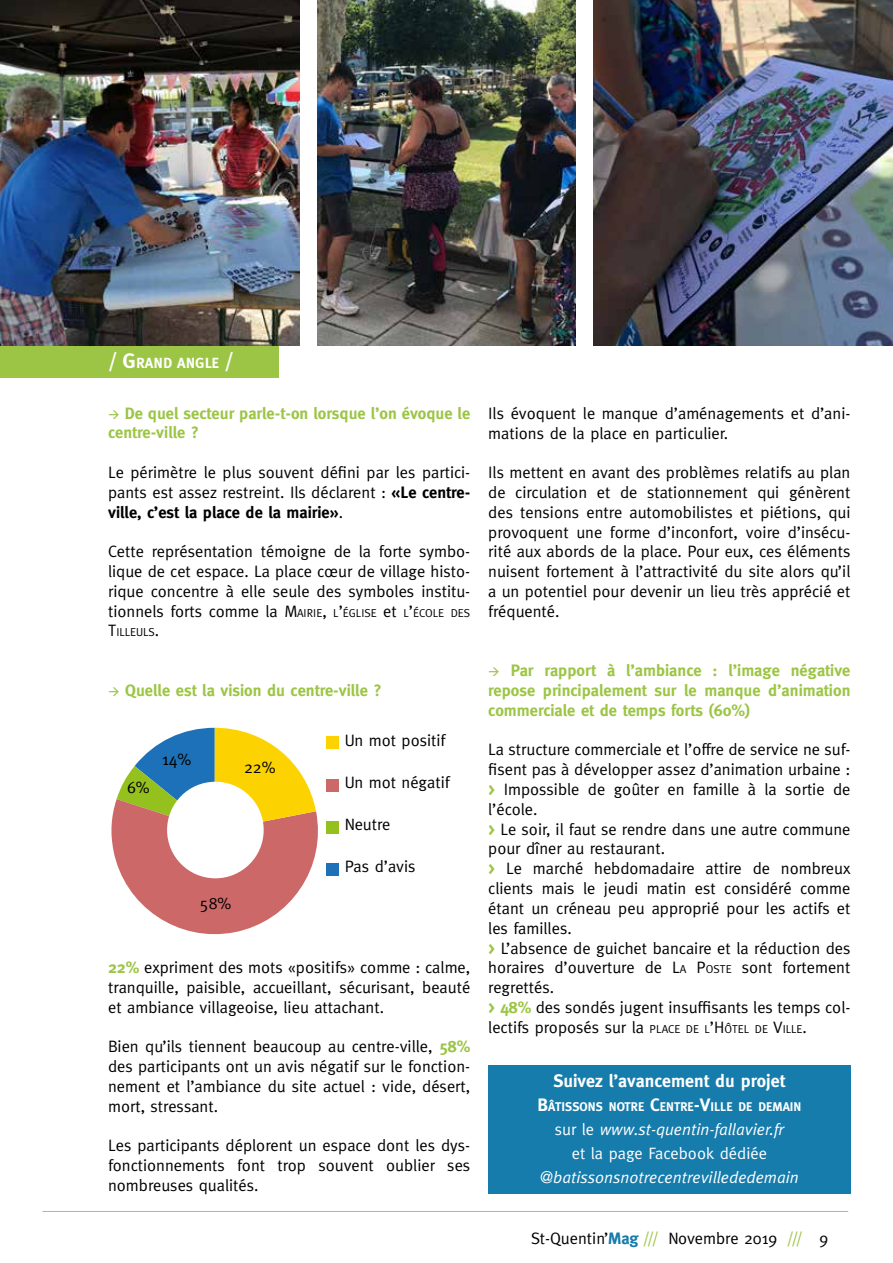
<style>
.page{position:relative;width:893px;height:1263px;background:#fff}
.page>*{position:absolute;margin:0;border:0;box-sizing:border-box;transform-origin:0 0}
.t1{font:700 18px "Meta";color:#fff}
.t2{font:16.5px/19.8px "Meta";color:#000;text-align:justify}
.t3{font:700 16.5px/19.8px "Meta";color:#9cc545}
.t4{font:16.5px/24px "Meta";color:#fff;text-align:center}
.t5{font:italic 16.5px "Meta";color:#fff}
.t6{font:700 14.7px "Meta Plus";color:#fff}
.t7{font:700 12.6px "Meta";color:#fff}
.t8{font:11.55px "Meta";color:#000}
.s1{font-size:21px}
.s2{font-weight:700}
.s3{font-style:inherit}
.s4{font-size:11.55px}
.s5{font-size:16.5px}
.s6{font-weight:700;color:#9cc545}
.s7{font-size:18px}
.s8{font-style:italic}
.s9{font-weight:700;color:#167cac}
.s10{color:#9cc545}
</style>
<div class="page">
<hr style="left:43px;top:1211px;width:805px;height:1px;background:#b3b2b2">
<div style="left:0;top:345px;width:278px;height:33px;background:#9cc545"></div>
<img style="left:0;top:0;width:300px;height:346px">
<img style="left:593px;top:0;width:300px;height:346px">
<img style="left:318px;top:0;width:257px;height:346px">
<svg style="left:111px;top:728px;width:207px;height:207px"></svg>
<div style="left:167px;top:782px;width:97px;height:96px;background:#fff;border-radius:50%"></div>
<div style="left:326px;top:737px;width:12px;height:12px;background:#fcd300"></div>
<div style="left:326px;top:779px;width:12px;height:12px;background:#cc6868"></div>
<div style="left:326px;top:821px;width:12px;height:12px;background:#95c11f"></div>
<div style="left:326px;top:863px;width:12px;height:12px;background:#1d71b8"></div>
<div style="left:488px;top:1065px;width:362px;height:129px;background:#167cac"></div>
<p class="t6" style="left:108px;top:354px;width:128px"><span class="s1">/ G</span>RAND ANGLE <span class="s1">/</span></p>
<p class="t3" style="left:108px;top:403px;width:364px">→ De quel secteur parle-t-on lorsque l’on évoque le centre-ville ?</p>
<p class="t2" style="left:108px;top:462px;width:364px">Le périmètre le plus souvent défini par les partici&shy;pants est assez restreint. Ils déclarent : <span class="s2">«Le centre&shy;ville, c’est la place de la mairie»</span>.</p>
<p class="t2" style="left:108px;top:541px;width:364px">Cette représentation témoigne de la forte symbo&shy;lique de cet espace. La place cœur de village histo&shy;rique concentre à elle seule des symboles institu&shy;tionnels forts comme la <span class="s3">M</span><span class="s4">AIRIE</span>, <span class="s4">L</span><span class="s3">’</span><span class="s4">ÉGLISE</span> et <span class="s4">L</span><span class="s3">’</span><span class="s4">ÉCOLE DES</span></p>
<p class="t8" style="left:108px;top:626px;width:53px"><span class="s5">T</span>ILLEULS<span class="s5">.</span></p>
<p class="t3" style="left:108px;top:680px;width:275px">→ Quelle est la vision du centre-ville ?</p>
<p class="t2" style="left:127px;top:777px;width:24px">6%</p>
<p class="t2" style="left:162px;top:749px;width:31px">14%</p>
<p class="t2" style="left:244px;top:757px;width:33px">22%</p>
<p class="t2" style="left:200px;top:893px;width:33px">58%</p>
<p class="t2" style="left:345px;top:730px;width:102px">Un mot positif</p>
<p class="t2" style="left:345px;top:772px;width:106px">Un mot négatif</p>
<p class="t2" style="left:345px;top:814px;width:47px">Neutre</p>
<p class="t2" style="left:345px;top:857px;width:72px">Pas d’avis</p>
<p class="t2" style="left:108px;top:957px;width:364px"><span class="s6">22%</span> expriment des mots «positifs» comme : calme, tranquille, paisible, accueillant, sécurisant, beauté et ambiance villageoise, lieu attachant.</p>
<p class="t2" style="left:108px;top:1036px;width:364px">Bien qu’ils tiennent beaucoup au centre-ville, <span class="s6">58% </span>des participants ont un avis négatif sur le fonction&shy;nement et l’ambiance du site actuel : vide, désert, mort, stressant.</p>
<p class="t2" style="left:108px;top:1135px;width:364px">Les participants déplorent un espace dont les dys&shy;fonctionnements font trop souvent oublier ses nombreuses qualités.</p>
<p class="t2" style="left:488px;top:403px;width:364px">Ils évoquent le manque d’aménagements et d’ani&shy;mations de la place en particulier.</p>
<p class="t2" style="left:488px;top:462px;width:364px">Ils mettent en avant des problèmes relatifs au plan de circulation et de stationnement qui génèrent des tensions entre automobilistes et piétions, qui provoquent une forme d’inconfort, voire d’insécu&shy;rité aux abords de la place. Pour eux, ces éléments nuisent fortement à l’attractivité du site alors qu’il a un potentiel pour devenir un lieu très apprécié et fréquenté.</p>
<p class="t3" style="left:488px;top:660px;width:364px;text-align:justify">→ Par rapport à l’ambiance : l’image négative repose principalement sur le manque d’animation commerciale et de temps forts (60%)</p>
<p class="t2" style="left:488px;top:740px;width:364px;text-align:left">La structure commerciale et l’offre de service ne suf&shy;fisent pas à développer assez d’animation urbaine : <span class="s6">&gt;</span> Impossible de goûter en famille à la sortie de l’école.<br><span class="s6">&gt;</span> Le soir, il faut se rendre dans une autre commune pour dîner au restaurant.<br><span class="s6">&gt;</span> Le marché hebdomadaire attire de nombreux clients mais le jeudi matin est considéré comme étant un créneau peu approprié pour les actifs et les familles.<br><span class="s6">&gt;</span> L’absence de guichet bancaire et la réduction des horaires d’ouverture de <span class="s3">L</span><span class="s4">A</span> <span class="s3">P</span><span class="s4">OSTE</span> sont fortement regrettés.<br><span class="s6">&gt; 48%</span> des sondés jugent insuffisants les temps col&shy;lectifs proposés sur la <span class="s4">PLACE DE L</span><span class="s3">’H</span> <span class="s4">ÔTEL DE</span> <span class="s3">V</span><span class="s4">ILLE</span>.</p>
<p class="t1" style="left:554px;top:1070px;width:233px">Suivez l’avancement du projet</p>
<p class="t7" style="left:537px;top:1099px;width:265px"><span class="s7">B</span>ÂTISSONS NOTRE <span class="s7">C</span>ENTRE<span class="s7">-V</span>ILLE DE DEMAIN</p>
<p class="t4" style="left:555px;top:1117px;width:231px">sur le <span class="s8">www.st-quentin-fallavier.fr </span>et la page Facebook dédiée</p>
<p class="t5" style="left:540px;top:1168px;width:260px">@batissonsnotrecentrevillededemain</p>
<p class="t2" style="left:531px;top:1228px;width:299px">St-Quentin’<span class="s9">Mag</span> <span class="s10">///</span> Novembre 2019 <span class="s10">///</span> 9</p>
</div>
